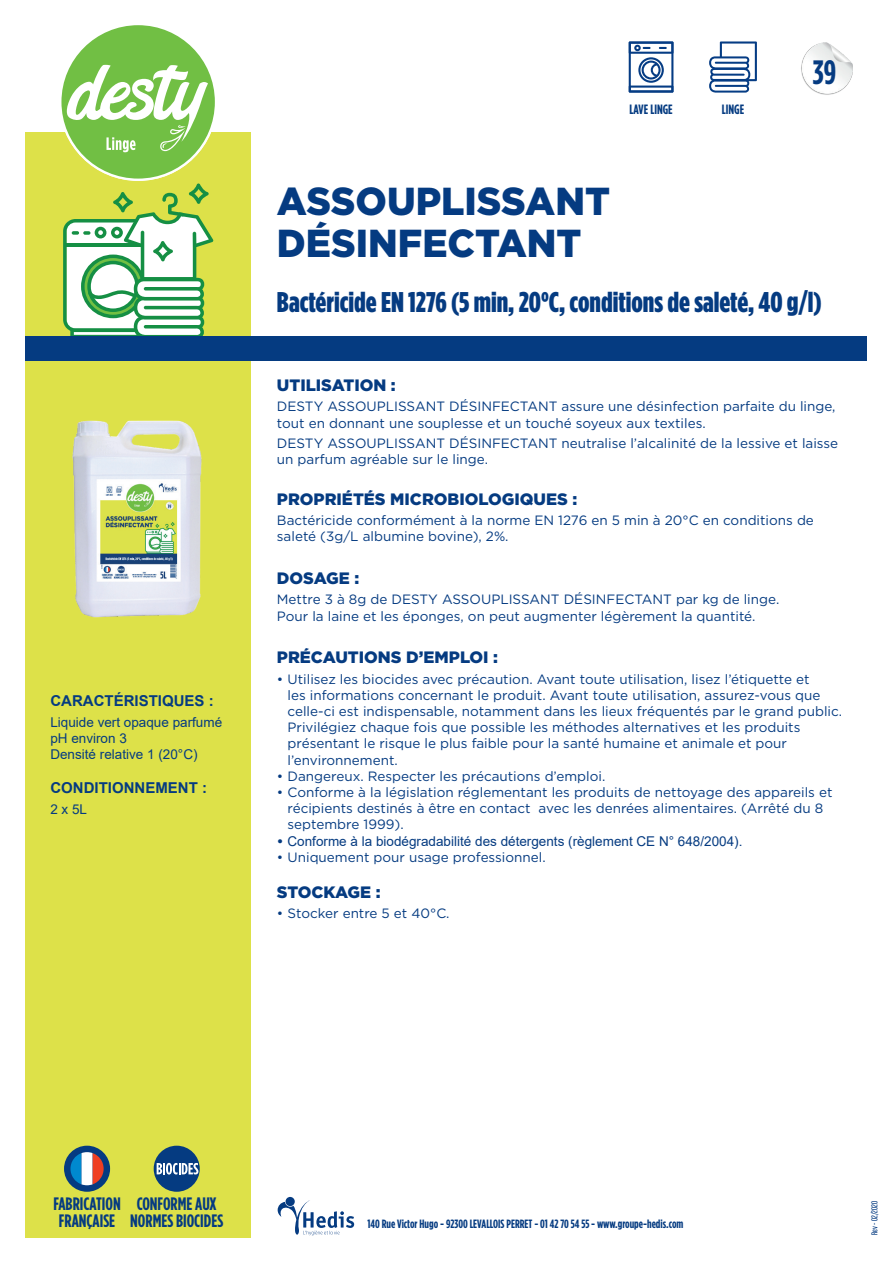
<style>
.page{position:relative;width:893px;height:1263px;background:#fff}
.page>*{position:absolute;margin:0;border:0;box-sizing:border-box;transform-origin:0 0}
.t1{font:900 39px/42px "Gotham";color:#053b81}
.t2{font:700 33.75px "Gotham Condensed";color:#053b81}
.t3{font:900 28.5px "Gotham Condensed";color:#053b81}
.t4{font:700 18px/16.5px "Gotham Condensed";color:#053b81;text-align:center}
.t5{font:900 16.5px "Gotham";color:#053b81}
.t6{font:900 16.5px "Gotham";letter-spacing:-.02em;color:#053b81}
.t7{font:700 15px "Arial";color:#053b81}
.t8{font:13.5px/16.2px "Gotham";color:#053b81}
.t9{font:13.5px/16.2px "Arial";color:#053b81}
.t10{font:700 13.5px "Gotham Condensed";color:#053b81}
.t11{font:700 12px "Gotham Condensed";color:#053b81}
.t12{font:7.5px "Libel Suit Rg";color:#053b81}
.s1{font-family:"Gotham";font-weight:700}
</style>
<div class="page">
<div style="left:26px;top:132px;width:225px;height:1105px;background:#dde149"></div>
<img style="left:801px;top:42px;width:51px;height:53px">
<img style="left:72px;top:420px;width:130px;height:198px">
<svg style="left:278px;top:1200px;width:76px;height:35px"></svg>
<div style="left:286px;top:1197px;width:9px;height:9px;background:#053b81;border-radius:50%"></div>
<svg style="left:629px;top:41px;width:44px;height:52px"></svg>
<svg style="left:709px;top:41px;width:48px;height:52px"></svg>
<div style="left:59px;top:23px;width:158px;height:158px;background:#fff;border-radius:50%"></div>
<div style="left:61px;top:25px;width:154px;height:154px;background:#71bf44;border-radius:50%"></div>
<svg style="left:67px;top:65px;width:141px;height:87px"></svg>
<svg style="left:63px;top:183px;width:150px;height:153px"></svg>
<div style="left:26px;top:336px;width:841px;height:24px;background:#053b81"></div>
<div style="left:64px;top:1146px;width:46px;height:46px;background:#053b81;border-radius:50%"></div>
<svg style="left:70px;top:1152px;width:34px;height:33px"></svg>
<div style="left:154px;top:1146px;width:46px;height:46px;background:#053b81;border-radius:50%"></div>
<svg style="left:157px;top:1163px;width:41px;height:11px"></svg>
<p class="t7" style="left:50px;top:690px;width:165px">CARACTÉRISTIQUES :</p>
<p class="t9" style="left:50px;top:714px;width:173px">Liquide vert opaque parfumé pH environ 3<br>Densité relative 1 (20°C)</p>
<p class="t7" style="left:50px;top:777px;width:158px">CONDITIONNEMENT :</p>
<p class="t9" style="left:50px;top:801px;width:38px">2 x 5L</p>
<p class="t10" style="left:629px;top:101px;width:45px">LAVE LINGE</p>
<p class="t10" style="left:722px;top:101px;width:24px">LINGE</p>
<h1 class="t1" style="left:277px;top:179px;width:335px">ASSOUPLISSANT<br>DÉSINFECTANT</h1>
<h2 class="t2" style="left:813px;top:52px;width:25px">39</h2>
<h3 class="t3" style="left:277px;top:285px;width:546px">Bactéricide EN 1276 (5 min, 20°C, conditions de saleté, 40 g/l)</h3>
<p class="t5" style="left:277px;top:374px;width:120px">UTILISATION :</p>
<p class="t8" style="left:277px;top:398px;width:560px">DESTY ASSOUPLISSANT DÉSINFECTANT assure une désinfection parfaite du linge, tout en donnant une souplesse et un touché soyeux aux textiles.</p>
<p class="t8" style="left:277px;top:435px;width:563px">DESTY ASSOUPLISSANT DÉSINFECTANT neutralise l’alcalinité de la lessive et laisse un parfum agréable sur le linge.</p>
<p class="t5" style="left:277px;top:487px;width:302px">PROPRIÉTÉS MICROBIOLOGIQUES :</p>
<p class="t8" style="left:277px;top:512px;width:538px">Bactéricide conformément à la norme EN 1276 en 5 min à 20°C en conditions de saleté (3g/L albumine bovine), 2%.</p>
<p class="t5" style="left:277px;top:567px;width:84px">DOSAGE :</p>
<p class="t8" style="left:277px;top:591px;width:504px">Mettre 3 à 8g de DESTY ASSOUPLISSANT DÉSINFECTANT par kg de linge.<br>Pour la laine et les éponges, on peut augmenter légèrement la quantité.</p>
<p class="t5" style="left:277px;top:646px;width:223px">PRÉCAUTIONS D’EMPLOI :</p>
<p class="t8" style="left:288px;top:670px;width:556px;text-indent:-11px">• Utilisez les biocides avec précaution. Avant toute utilisation, lisez l’étiquette et<br>les informations concernant le produit. Avant toute utilisation, assurez-vous que celle-ci est indispensable, notamment dans les lieux fréquentés par le grand public.<br>Privilégiez chaque fois que possible les méthodes alternatives et les produits présentant le risque le plus faible pour la santé humaine et animale et pour l’environnement.</p>
<p class="t8" style="left:277px;top:768px;width:330px">• Dangereux. Respecter les précautions d’emploi.</p>
<p class="t8" style="left:288px;top:784px;width:546px;text-indent:-11px">• Conforme à la législation réglementant les produits de nettoyage des appareils et récipients destinés à être en contact avec les denrées alimentaires. (Arrêté du 8 septembre 1999).</p>
<p class="t9" style="left:277px;top:833px;width:467px"><span class="s1">•</span> Conforme à la biodégradabilité des détergents (règlement CE N° 648/2004).</p>
<p class="t8" style="left:277px;top:849px;width:270px">• Uniquement pour usage professionnel.</p>
<p class="t6" style="left:277px;top:881px;width:105px">STOCKAGE :</p>
<p class="t8" style="left:277px;top:905px;width:174px">• Stocker entre 5 et 40°C.</p>
<h3 class="t4" style="left:53px;top:1195px;width:69px">FABRICATION<br>FRANÇAISE</h3>
<h3 class="t4" style="left:130px;top:1195px;width:94px">CONFORME AUX<br>NORMES BIOCIDES</h3>
<p class="t11" style="left:367px;top:1217px;width:318px">140 Rue Victor Hugo - 92300 LEVALLOIS PERRET - 01 42 70 54 55 - www.groupe-hedis.com</p>
<p class="t12" style="left:869px;top:1235px;width:35px;rotate:-90deg">Rev - 02/2020</p>
</div>
